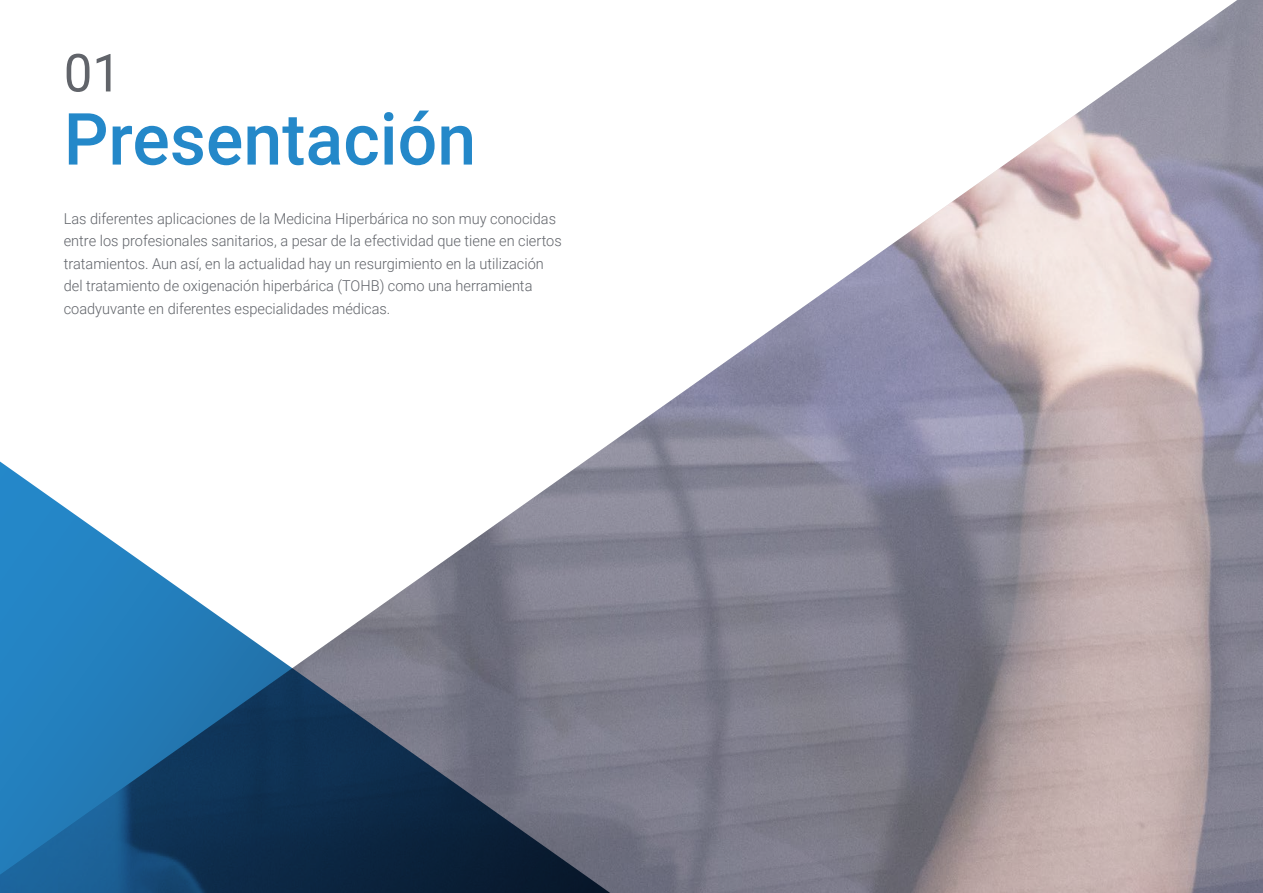
<style>
.page{position:relative;width:1263px;height:893px;background:#fff}
.page>*{position:absolute;margin:0;border:0;box-sizing:border-box;transform-origin:0 0}
.t1{font:500 72px "Roboto";color:#2488c9}
.t2{font:52.5px "Roboto";color:#61646a}
.t3{font:300 15px/22.5px "Roboto";color:#61646a}
</style>
<div class="page">
<img style="left:607px;top:0;width:656px;height:893px">
<svg style="left:0;top:446px;width:640px;height:447px"></svg>
<h2 class="t2" style="left:64px;top:36px;width:59px">01</h2>
<h1 class="t1" style="left:64px;top:89px;width:414px">Presentación</h1>
<p class="t3" style="left:64px;top:207px;width:499px">Las diferentes aplicaciones de la Medicina Hiperbárica no son muy conocidas entre los profesionales sanitarios, a pesar de la efectividad que tiene en ciertos tratamientos. Aun así, en la actualidad hay un resurgimiento en la utilización del tratamiento de oxigenación hiperbárica (TOHB) como una herramienta coadyuvante en diferentes especialidades médicas.</p>
</div>
